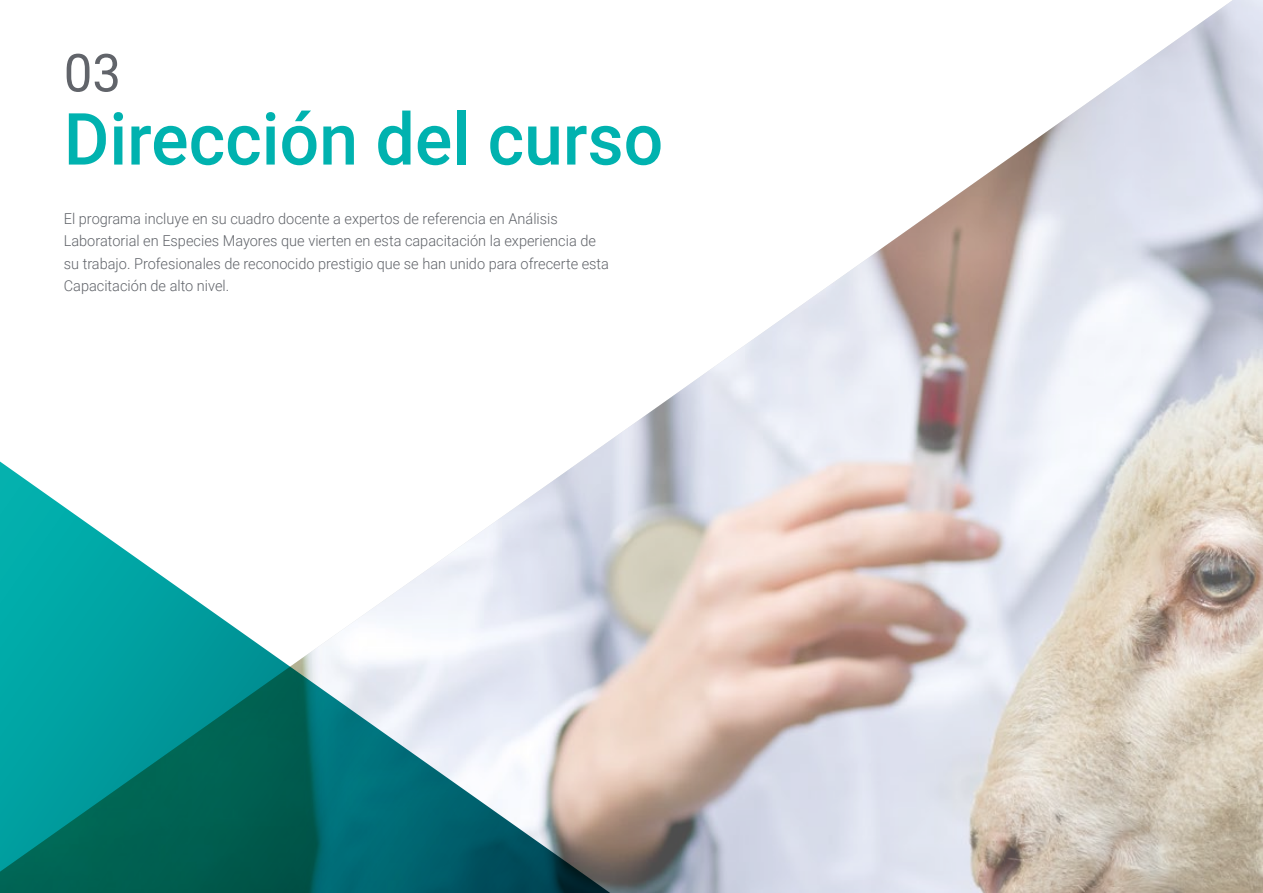
<style>
.page{position:relative;width:1263px;height:893px;background:#fff}
.page>*{position:absolute;margin:0;border:0;box-sizing:border-box;transform-origin:0 0}
.t1{font:500 72px "Roboto";color:#00b2af}
.t2{font:52.5px "Roboto";color:#61646a}
.t3{font:300 15px/22.5px "Roboto";color:#61646a}
</style>
<div class="page">
<img style="left:602px;top:0;width:661px;height:893px">
<svg style="left:0;top:446px;width:640px;height:447px"></svg>
<h2 class="t2" style="left:64px;top:36px;width:59px">03</h2>
<h1 class="t1" style="left:64px;top:89px;width:601px">Dirección del curso</h1>
<p class="t3" style="left:64px;top:207px;width:547px">El programa incluye en su cuadro docente a expertos de referencia en Análisis Laboratorial en Especies Mayores que vierten en esta capacitación la experiencia de su trabajo. Profesionales de reconocido prestigio que se han unido para ofrecerte esta Capacitación de alto nivel.</p>
</div>
